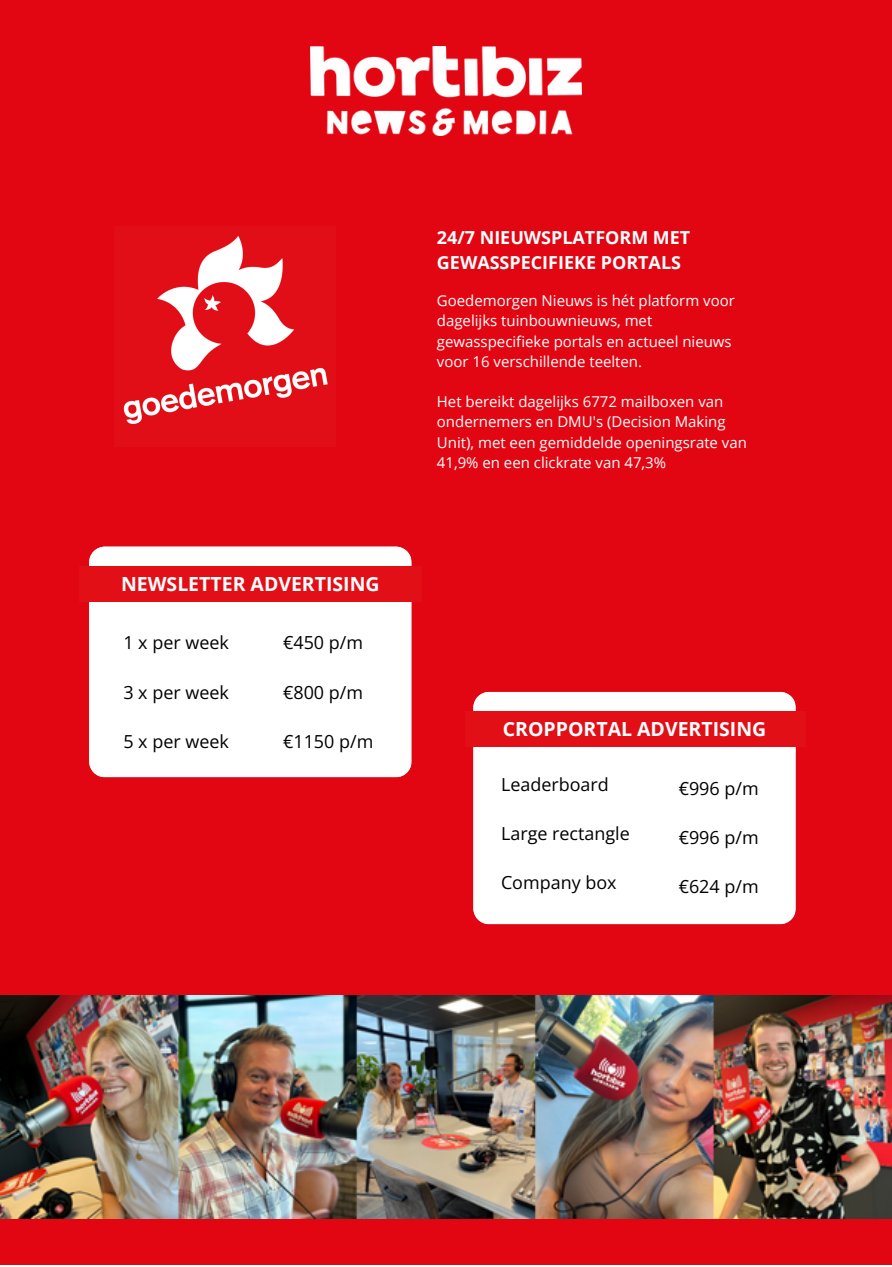
<style>
.page{position:relative;width:892px;height:1267px;background:#fff}
.page>*{position:absolute;margin:0;border:0;box-sizing:border-box;transform-origin:0 0}
.t1{font:700 19.5px "Open Sans";color:#fff}
.t2{font:18px "Open Sans";color:#000}
.t3{font:700 18px/24.6px "Open Sans";color:#fff}
.t4{font:15px/20.1px "Open Sans";color:#fff}
</style>
<div class="page">
<div style="left:0;top:0;width:891px;height:1264px;background:#e20613"></div>
<img style="left:310px;top:46px;width:271px;height:90px">
<img style="left:0;top:996px;width:891px;height:222px">
<img style="left:123px;top:235px;width:205px;height:190px">
<div style="left:473px;top:692px;width:321px;height:231px;background:#fff"></div>
<div style="left:89px;top:547px;width:321px;height:230px;background:#fff"></div>
<div style="left:465px;top:712px;width:340px;height:35px;background:#e20f17"></div>
<div style="left:79px;top:566px;width:342px;height:36px;background:#e20f17"></div>
<p class="t1" style="left:121px;top:570px;width:260px">NEWSLETTER ADVERTISING</p>
<p class="t2" style="left:123px;top:630px;width:107px">1 x per week</p>
<p class="t2" style="left:123px;top:679px;width:107px">3 x per week</p>
<p class="t2" style="left:123px;top:729px;width:107px">5 x per week</p>
<p class="t2" style="left:283px;top:630px;width:81px">€450 p/m</p>
<p class="t2" style="left:283px;top:679px;width:81px">€800 p/m</p>
<p class="t2" style="left:283px;top:729px;width:92px">€1150 p/m</p>
<p class="t3" style="left:437px;top:225px;width:255px">24/7 NIEUWSPLATFORM MET<br>GEWASSPECIFIEKE PORTALS</p>
<p class="t4" style="left:437px;top:290px;width:299px">Goedemorgen Nieuws is hét platform voor dagelijks tuinbouwnieuws, met gewasspecifieke portals en actueel nieuws voor 16 verschillende teelten.</p>
<p class="t4" style="left:437px;top:391px;width:311px">Het bereikt dagelijks 6772 mailboxen van ondernemers en DMU's (Decision Making Unit), met een gemiddelde openingsrate van 41,9% en een clickrate van 47,3%</p>
<p class="t1" style="left:503px;top:715px;width:265px">CROPPORTAL ADVERTISING</p>
<p class="t2" style="left:501px;top:771px;width:109px">Leaderboard</p>
<p class="t2" style="left:501px;top:821px;width:130px">Large rectangle</p>
<p class="t2" style="left:501px;top:870px;width:117px">Company box</p>
<p class="t2" style="left:678px;top:775px;width:81px">€996 p/m</p>
<p class="t2" style="left:678px;top:825px;width:81px">€996 p/m</p>
<p class="t2" style="left:678px;top:874px;width:81px">€624 p/m</p>
</div>
